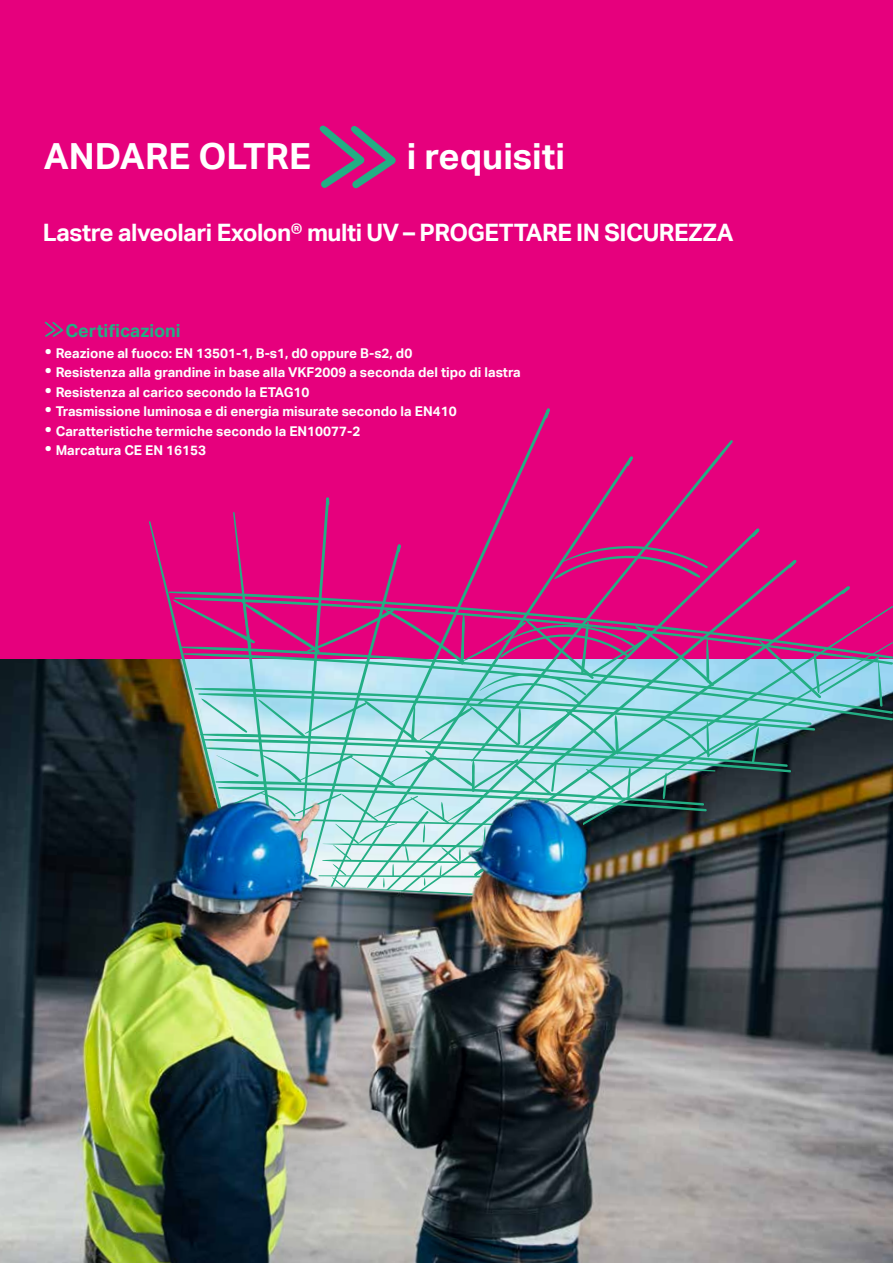
<style>
.page{position:relative;width:893px;height:1263px;background:#e6007d}
.page>*{position:absolute;margin:0;border:0;box-sizing:border-box;transform-origin:0 0}
.t1{font:700 36px "Aktiv Grotesk";color:#fff}
.t2{font:700 24px "Aktiv Grotesk";letter-spacing:-.02em;color:#fff}
.t3{font:700 18px "Aktiv Grotesk";color:#23ae84}
.t4{font:700 13.5px "Aktiv Grotesk";color:#fff}
.s1{font-size:17.55px}
</style>
<div class="page">
<img style="left:0;top:659px;width:893px;height:604px">
<svg style="left:883px;top:642px;width:10px;height:195px;background:#4c4f56"></svg>
<svg style="left:149px;top:497px;width:734px;height:407px"></svg>
<img style="left:136px;top:798px;width:447px;height:465px">
<svg style="left:319px;top:125px;width:77px;height:64px"></svg>
<svg style="left:44px;top:321px;width:19px;height:16px"></svg>
<h1 class="t1" style="left:44px;top:134px;width:269px">ANDARE OLTRE</h1>
<h1 class="t1" style="left:407px;top:134px;width:160px">i requisiti</h1>
<h2 class="t2" style="left:43px;top:218px;width:692px">Lastre alveolari Exolon® multi UV – PROGETTARE IN SICUREZZA</h2>
<h3 class="t3" style="left:65px;top:319px;width:117px">Certificazioni</h3>
<p class="t4" style="left:45px;top:345px;width:369px"><span class="s1">•</span> Reazione al fuoco: EN 13501-1, B-s1, d0 oppure B-s2, d0</p>
<p class="t4" style="left:45px;top:364px;width:478px"><span class="s1">•</span> Resistenza alla grandine in base alla VKF2009 a seconda del tipo di lastra</p>
<p class="t4" style="left:45px;top:384px;width:266px"><span class="s1">•</span> Resistenza al carico secondo la ETAG10</p>
<p class="t4" style="left:45px;top:403px;width:413px"><span class="s1">•</span> Trasmissione luminosa e di energia misurate secondo la EN410</p>
<p class="t4" style="left:45px;top:423px;width:317px"><span class="s1">•</span> Caratteristiche termiche secondo la EN10077-2</p>
<p class="t4" style="left:45px;top:442px;width:163px"><span class="s1">•</span> Marcatura CE EN 16153</p>
</div>
